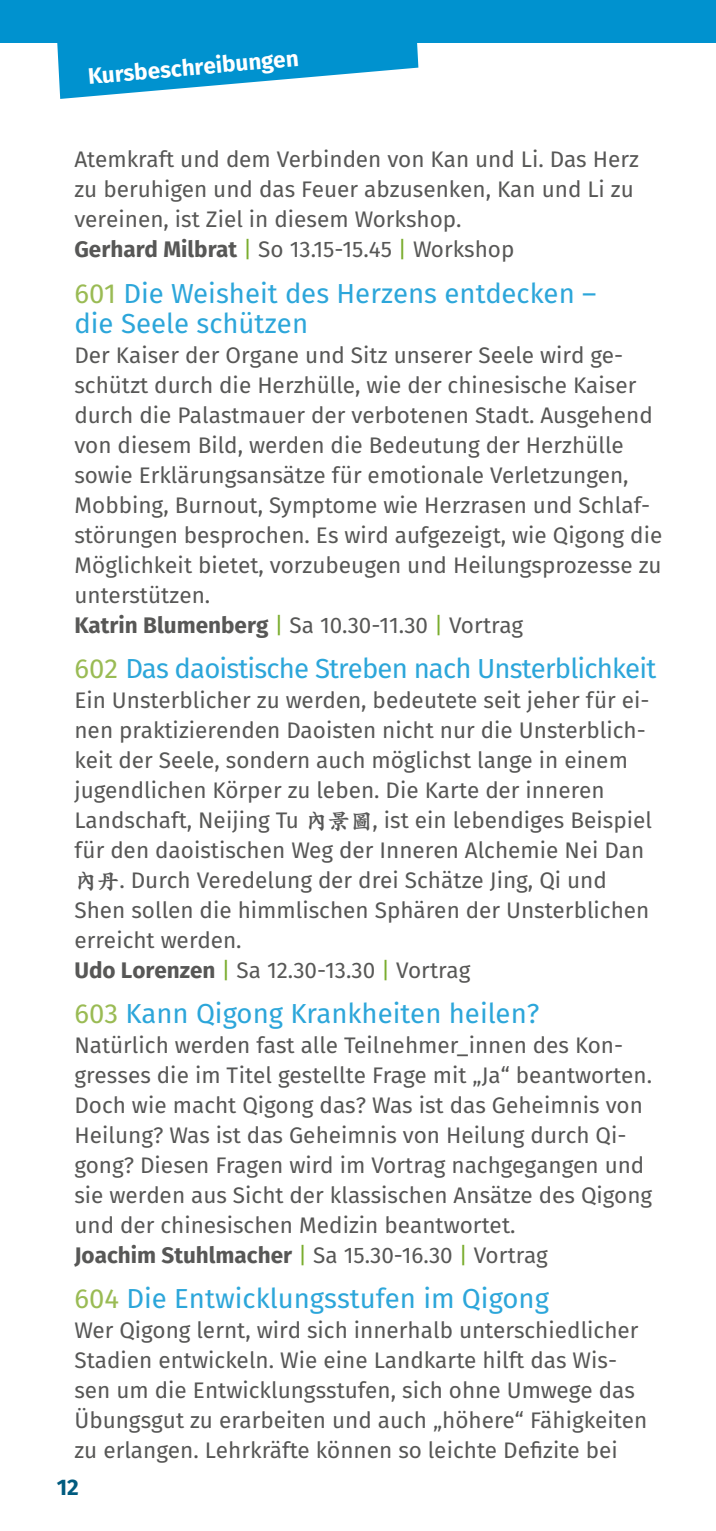
<style>
.page{position:relative;width:716px;height:1531px;background:#fff}
.page>*{position:absolute;margin:0;border:0;box-sizing:border-box;transform-origin:0 0}
.t1{font:27.5px/30px "Fira Sans";color:#2ca6da}
.t2{font:27.5px "Fira Sans";letter-spacing:-.03em;color:#2ca6da}
.t3{font:22.5px/30px "Fira Sans";color:#575756}
.t4{font:700 22.5px "Fira Sans";color:#fff}
.t5{font:700 22.5px "Fira Sans";color:#005b7f}
.s1{font-weight:700}
.s2{color:#79ac2c}
.s3{color:#9abb54}
.s4{font-family:"ST Kaiti SC";font-weight:900}
</style>
<div class="page">
<div style="left:0;top:0;width:716px;height:43px;background:#0092cf"></div>
<svg style="left:57px;top:43px;width:361px;height:56px"></svg>
<p class="t4" style="left:87px;top:61px;width:213px;rotate:-5deg">Kursbeschreibungen</p>
<p class="t3" style="left:74px;top:145px;width:566px">Atemkraft und dem Verbinden von Kan und Li. Das Herz zu beruhigen und das Feuer abzusenken, Kan und Li zu vereinen, ist Ziel in diesem Workshop.<br><span class="s1">Gerhard Milbrat</span> <span class="s2">|</span> So 13.15-15.45 <span class="s2">|</span> Workshop</p>
<p class="t1" style="left:74px;top:278px;width:523px"><span class="s3">601</span> Die Weisheit des Herzens entdecken – die Seele schützen</p>
<p class="t3" style="left:74px;top:340px;width:589px">Der Kaiser der Organe und Sitz unserer Seele wird ge&shy;schützt durch die Herzhülle, wie der chinesische Kaiser durch die Palastmauer der verbotenen Stadt. Ausgehend von diesem Bild, werden die Bedeutung der Herzhülle sowie Erklärungsansätze für emotionale Verletzungen, Mobbing, Burnout, Symptome wie Herzrasen und Schlaf&shy;störungen besprochen. Es wird aufgezeigt, wie Qigong die Möglichkeit bietet, vorzubeugen und Heilungsprozesse zu unterstützen.<br><span class="s1">Katrin Blumenberg</span> <span class="s2">|</span> Sa 10.30-11.30 <span class="s2">|</span> Vortrag</p>
<p class="t2" style="left:74px;top:649px;width:583px"><span class="s3">602</span> Das daoistische Streben nach Unsterblichkeit</p>
<p class="t3" style="left:74px;top:685px;width:579px">Ein Unsterblicher zu werden, bedeutete seit jeher für ei&shy;nen praktizierenden Daoisten nicht nur die Unsterblich&shy;keit der Seele, sondern auch möglichst lange in einem jugendlichen Körper zu leben. Die Karte der inneren Landschaft, Neijing Tu <span class="s4">內景圖</span>, ist ein lebendiges Beispiel für den daoistischen Weg der Inneren Alchemie Nei Dan<span class="s4">內丹</span>. Durch Veredelung der drei Schätze Jing, Qi und Shen sollen die himmlischen Sphären der Unsterblichen erreicht werden.<br><span class="s1">Udo Lorenzen</span> <span class="s2">|</span> Sa 12.30-13.30 <span class="s2">|</span> Vortrag</p>
<p class="t1" style="left:74px;top:998px;width:466px"><span class="s3">603</span> Kann Qigong Krankheiten heilen?</p>
<p class="t3" style="left:74px;top:1030px;width:579px">Natürlich werden fast alle Teilnehmer_innen des Kon&shy;gresses die im Titel gestellte Frage mit „Ja“ beantworten.<br>Doch wie macht Qigong das? Was ist das Geheimnis von Heilung? Was ist das Geheimnis von Heilung durch Qi&shy;gong? Diesen Fragen wird im Vortrag nachgegangen und sie werden aus Sicht der klassischen Ansätze des Qigong und der chinesischen Medizin beantwortet.<br><span class="s1">Joachim Stuhlmacher</span> <span class="s2">|</span> Sa 15.30-16.30 <span class="s2">|</span> Vortrag</p>
<p class="t1" style="left:74px;top:1283px;width:476px"><span class="s3">604</span> Die Entwicklungsstufen im Qigong</p>
<p class="t3" style="left:74px;top:1315px;width:574px">Wer Qigong lernt, wird sich innerhalb unterschiedlicher Stadien entwickeln. Wie eine Landkarte hilft das Wis&shy;sen um die Entwicklungsstufen, sich ohne Umwege das Übungsgut zu erarbeiten und auch „höhere“ Fähigkeiten zu erlangen. Lehrkräfte können so leichte Defizite bei</p>
<p class="t5" style="left:57px;top:1471px;width:24px">12</p>
</div>
